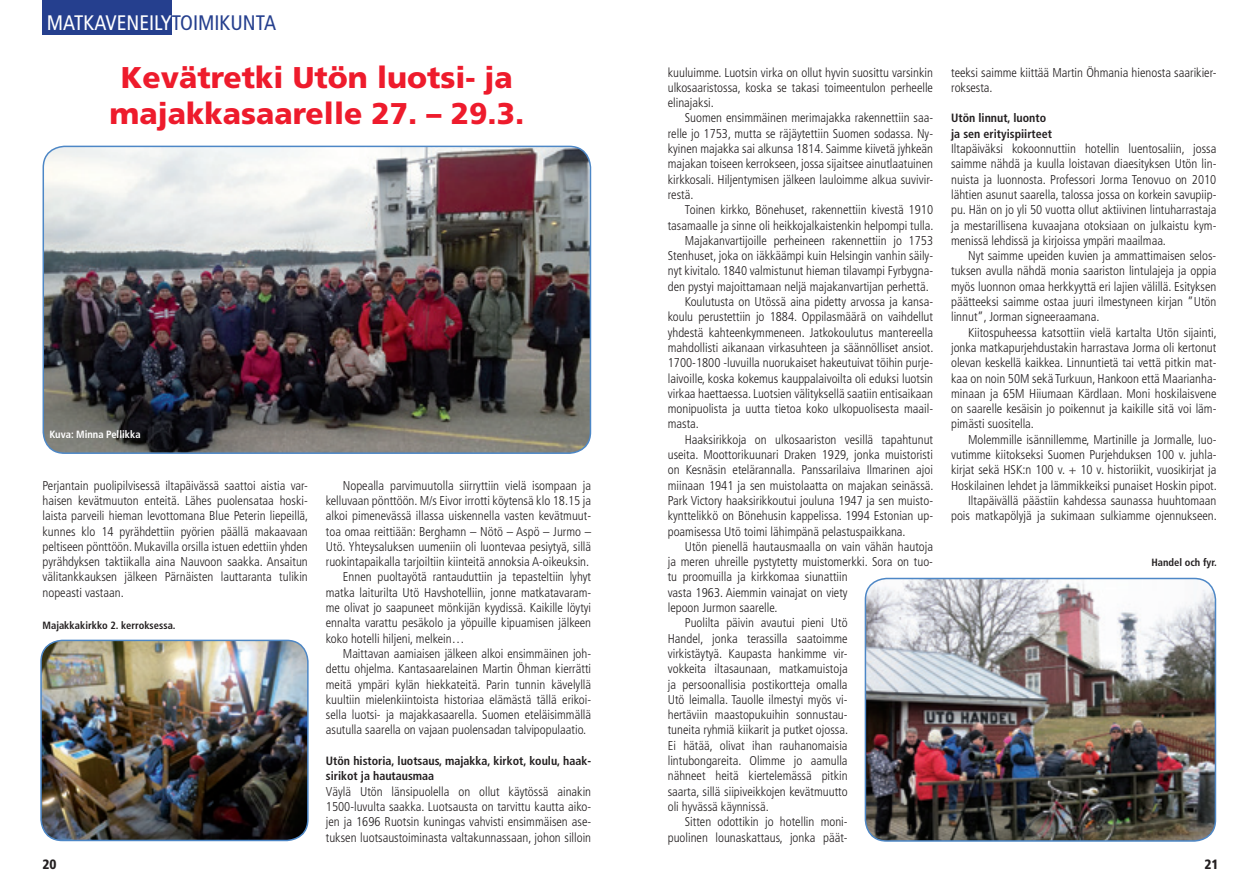
<style>
.page{position:relative;width:1259px;height:893px;background:#fff}
.page>*{position:absolute;margin:0;border:0;box-sizing:border-box;transform-origin:0 0}
.t1{font:900 30px/36px "Frutiger";color:#ee1b2c;text-align:center}
.t2{font:condensed 21px "Frutiger";color:#fff}
.t3{font:900 condensed 13.5px "Frutiger";color:#231f20}
.t4{font:300 condensed 12.75px/15.3px "Frutiger";color:#231f20;text-align:justify}
.t5{font:700 condensed 12px/15.3px "Frutiger";color:#231f20}
.t6{font:700 condensed 10.5px "Frutiger";color:#231f20}
.t7{font:700 condensed 10.5px "Frutiger";color:#fff}
.s1{color:#253f8e}
</style>
<div class="page">
<img style="left:43px;top:146px;width:547px;height:307px">
<div style="left:43px;top:146px;width:548px;height:308px;border:2px solid #4d87c6;border-radius:21px"></div>
<img style="left:867px;top:578px;width:348px;height:261px">
<div style="left:864px;top:578px;width:352px;height:264px;border:2px solid #4d87c6;border-radius:21px"></div>
<img style="left:41px;top:640px;width:266px;height:200px">
<div style="left:40px;top:640px;width:269px;height:201px;border:2px solid #4d87c6;border-radius:21px"></div>
<div style="left:43px;top:0;width:129px;height:34px;background:#253f8e"></div>
<h2 class="t2" style="left:47px;top:11px;width:231px">MATKAVENEILY<span class="s1">TOIMIKUNTA</span></h2>
<h1 class="t1" style="left:109px;top:59px;width:416px">Kevätretki Utön luotsi- ja majakkasaarelle 27. – 29.3.</h1>
<p class="t7" style="left:50px;top:428px;width:93px">Kuva: Minna Pellikka</p>
<p class="t4" style="left:43px;top:478px;width:267px">Perjantain puolipilvisessä iltapäivässä saattoi aistia var&shy;haisen kevätmuuton enteitä. Lähes puolensataa hoski&shy;laista parveili hieman levottomana Blue Peterin liepeillä, kunnes klo 14 pyrähdettiin pyörien päällä makaavaan peltiseen pönttöön. Mukavilla orsilla istuen edettiin yhden pyrähdyksen taktiikalla aina Nauvoon saakka. Ansaitun välitankkauksen jälkeen Pärnäisten lauttaranta tulikin nopeasti vastaan.</p>
<p class="t4" style="left:343px;top:478px;width:250px">Nopealla parvimuutolla siirryttiin vielä isompaan ja</p>
<p class="t4" style="left:326px;top:493px;width:267px">kelluvaan pönttöön. M/s Eivor irrotti köytensä klo 18.15 ja</p>
<p class="t4" style="left:326px;top:508px;width:267px">alkoi pimenevässä illassa uiskennella vasten kevätmuut-</p>
<p class="t4" style="left:326px;top:524px;width:267px">toa omaa reittiään: Berghamn – Nötö – Aspö – Jurmo –</p>
<p class="t4" style="left:326px;top:539px;width:267px">Utö. Yhteysaluksen uumeniin oli luontevaa pesiytyä, sillä</p>
<p class="t4" style="left:326px;top:554px;width:265px">ruokintapaikalla tarjoiltiin kiinteitä annoksia A-oikeuksin.</p>
<p class="t4" style="left:343px;top:570px;width:250px">Ennen puoltayötä rantauduttiin ja tepasteltiin lyhyt</p>
<p class="t4" style="left:326px;top:585px;width:267px">matka laiturilta Utö Havshotelliin, jonne matkatavaram-</p>
<p class="t4" style="left:326px;top:600px;width:267px">me olivat jo saapuneet mönkijän kyydissä. Kaikille löytyi</p>
<p class="t4" style="left:326px;top:615px;width:267px">ennalta varattu pesäkolo ja yöpuille kipuamisen jälkeen</p>
<p class="t4" style="left:326px;top:631px;width:140px">koko hotelli hiljeni, melkein…</p>
<p class="t4" style="left:343px;top:646px;width:250px">Maittavan aamiaisen jälkeen alkoi ensimmäinen joh-</p>
<p class="t4" style="left:326px;top:661px;width:267px">dettu ohjelma. Kantasaarelainen Martin Öhman kierrätti</p>
<p class="t4" style="left:326px;top:677px;width:267px">meitä ympäri kylän hiekkateitä. Parin tunnin kävelyllä</p>
<p class="t4" style="left:326px;top:692px;width:267px">kuultiin mielenkiintoista historiaa elämästä tällä erikoi-</p>
<p class="t4" style="left:326px;top:707px;width:267px">sella luotsi- ja majakkasaarella. Suomen eteläisimmällä</p>
<p class="t4" style="left:326px;top:723px;width:262px">asutulla saarella on vajaan puolensadan talvipopulaatio.</p>
<p class="t5" style="left:326px;top:753px;width:267px">Utön historia, luotsaus, majakka, kirkot, koulu, haak&shy;sirikot ja hautausmaa</p>
<p class="t4" style="left:326px;top:784px;width:267px">Väylä Utön länsipuolella on ollut käytössä ainakin 1500-luvulta saakka. Luotsausta on tarvittu kautta aiko&shy;jen ja 1696 Ruotsin kuningas vahvisti ensimmäisen ase&shy;tuksen luotsaustoiminasta valtakunnassaan, johon silloin</p>
<p class="t6" style="left:43px;top:619px;width:135px">Majakkakirkko 2. kerroksessa.</p>
<p class="t3" style="left:43px;top:856px;width:16px">20</p>
<p class="t4" style="left:668px;top:65px;width:267px">kuuluimme. Luotsin virka on ollut hyvin suosittu varsinkin ulkosaaristossa, koska se takasi toimeentulon perheelle elinajaksi.</p>
<p class="t4" style="left:668px;top:111px;width:267px;text-indent:17px">Suomen ensimmäinen merimajakka rakennettiin saa&shy;relle jo 1753, mutta se räjäytettiin Suomen sodassa. Ny&shy;kyinen majakka sai alkunsa 1814. Saimme kiivetä jyhkeän majakan toiseen kerrokseen, jossa sijaitsee ainutlaatuinen kirkkosali. Hiljentymisen jälkeen lauloimme alkua suvivir&shy;restä.</p>
<p class="t4" style="left:685px;top:202px;width:250px">Toinen kirkko, Bönehuset, rakennettiin kivestä 1910</p>
<p class="t4" style="left:668px;top:218px;width:267px">tasamaalle ja sinne oli heikkojalkaistenkin helpompi tulla.</p>
<p class="t4" style="left:685px;top:233px;width:250px">Majakanvartijoille perheineen rakennettiin jo 1753</p>
<p class="t4" style="left:668px;top:248px;width:267px">Stenhuset, joka on iäkkäämpi kuin Helsingin vanhin säily-</p>
<p class="t4" style="left:668px;top:264px;width:267px">nyt kivitalo. 1840 valmistunut hieman tilavampi Fyrbygna-</p>
<p class="t4" style="left:668px;top:279px;width:262px">den pystyi majoittamaan neljä majakanvartijan perhettä.</p>
<p class="t4" style="left:685px;top:294px;width:250px">Koulutusta on Utössä aina pidetty arvossa ja kansa-</p>
<p class="t4" style="left:668px;top:309px;width:267px">koulu perustettiin jo 1884. Oppilasmäärä on vaihdellut</p>
<p class="t4" style="left:668px;top:325px;width:267px">yhdestä kahteenkymmeneen. Jatkokoulutus mantereella</p>
<p class="t4" style="left:668px;top:340px;width:267px">mahdollisti aikanaan virkasuhteen ja säännölliset ansiot.</p>
<p class="t4" style="left:668px;top:355px;width:267px">1700-1800 -luvuilla nuorukaiset hakeutuivat töihin purje-</p>
<p class="t4" style="left:668px;top:371px;width:267px">laivoille, koska kokemus kauppalaivoilta oli eduksi luotsin</p>
<p class="t4" style="left:668px;top:386px;width:267px">virkaa haettaessa. Luotsien välityksellä saatiin entisaikaan</p>
<p class="t4" style="left:668px;top:401px;width:267px">monipuolista ja uutta tietoa koko ulkopuolisesta maail-</p>
<p class="t4" style="left:668px;top:417px;width:33px">masta.</p>
<p class="t4" style="left:685px;top:432px;width:250px">Haaksirikkoja on ulkosaariston vesillä tapahtunut</p>
<p class="t4" style="left:668px;top:447px;width:267px">useita. Moottorikuunari Draken 1929, jonka muistoristi</p>
<p class="t4" style="left:668px;top:462px;width:267px">on Kesnäsin etelärannalla. Panssarilaiva Ilmarinen ajoi</p>
<p class="t4" style="left:668px;top:478px;width:267px">miinaan 1941 ja sen muistolaatta on majakan seinässä.</p>
<p class="t4" style="left:668px;top:493px;width:267px">Park Victory haaksirikkoutui jouluna 1947 ja sen muisto-</p>
<p class="t4" style="left:668px;top:508px;width:267px">kynttelikkö on Bönehusin kappelissa. 1994 Estonian up-</p>
<p class="t4" style="left:668px;top:524px;width:239px">poamisessa Utö toimi lähimpänä pelastuspaikkana.</p>
<p class="t4" style="left:685px;top:539px;width:250px">Utön pienellä hautausmaalla on vain vähän hautoja</p>
<p class="t4" style="left:668px;top:554px;width:267px">ja meren uhreille pystytetty muistomerkki. Sora on tuo-</p>
<p class="t4" style="left:668px;top:570px;width:181px">tu proomuilla ja kirkkomaa siunattiin</p>
<p class="t4" style="left:668px;top:585px;width:181px">vasta 1963. Aiemmin vainajat on viety</p>
<p class="t4" style="left:668px;top:600px;width:111px">lepoon Jurmon saarelle.</p>
<p class="t4" style="left:685px;top:615px;width:164px">Puolilta päivin avautui pieni Utö</p>
<p class="t4" style="left:668px;top:631px;width:181px">Handel, jonka terassilla saatoimme</p>
<p class="t4" style="left:668px;top:646px;width:181px">virkistäytyä. Kaupasta hankimme vir-</p>
<p class="t4" style="left:668px;top:661px;width:181px">vokkeita iltasaunaan, matkamuistoja</p>
<p class="t4" style="left:668px;top:677px;width:181px">ja persoonallisia postikortteja omalla</p>
<p class="t4" style="left:668px;top:692px;width:181px">Utö leimalla. Tauolle ilmestyi myös vi-</p>
<p class="t4" style="left:668px;top:707px;width:181px">hertäviin maastopukuihin sonnustau-</p>
<p class="t4" style="left:668px;top:723px;width:182px">tuneita ryhmiä kiikarit ja putket ojossa.</p>
<p class="t4" style="left:668px;top:738px;width:181px">Ei hätää, olivat ihan rauhanomaisia</p>
<p class="t4" style="left:668px;top:753px;width:181px">lintubongareita. Olimme jo aamulla</p>
<p class="t4" style="left:668px;top:768px;width:181px">nähneet heitä kiertelemässä pitkin</p>
<p class="t4" style="left:668px;top:784px;width:181px">saarta, sillä siipiveikkojen kevätmuutto</p>
<p class="t4" style="left:668px;top:799px;width:103px">oli hyvässä käynnissä.</p>
<p class="t4" style="left:685px;top:814px;width:164px">Sitten odottikin jo hotellin moni-</p>
<p class="t4" style="left:668px;top:830px;width:181px">puolinen lounaskattaus, jonka päät-</p>
<p class="t4" style="left:951px;top:65px;width:267px">teeksi saimme kiittää Martin Öhmania hienosta saarikier&shy;roksesta.</p>
<p class="t5" style="left:951px;top:111px;width:102px">Utön linnut, luonto ja sen erityispiirteet</p>
<p class="t4" style="left:951px;top:141px;width:267px">Iltapäiväksi kokoonnuttiin hotellin luentosaliin, jossa saimme nähdä ja kuulla loistavan diaesityksen Utön lin&shy;nuista ja luonnosta. Professori Jorma Tenovuo on 2010 lähtien asunut saarella, talossa jossa on korkein savupiip&shy;pu. Hän on jo yli 50 vuotta ollut aktiivinen lintuharrastaja ja mestarillisena kuvaajana otoksiaan on julkaistu kym&shy;menissä lehdissä ja kirjoissa ympäri maailmaa.</p>
<p class="t4" style="left:951px;top:248px;width:267px;text-indent:17px">Nyt saimme upeiden kuvien ja ammattimaisen selos&shy;tuksen avulla nähdä monia saariston lintulajeja ja oppia myös luonnon omaa herkkyyttä eri lajien välillä. Esityksen päätteeksi saimme ostaa juuri ilmestyneen kirjan ”Utön linnut”, Jorman signeeraamana.</p>
<p class="t4" style="left:951px;top:325px;width:267px;text-indent:17px">Kiitospuheessa katsottiin vielä kartalta Utön sijainti, jonka matkapurjehdustakin harrastava Jorma oli kertonut olevan keskellä kaikkea. Linnuntietä tai vettä pitkin mat&shy;kaa on noin 50M sekä Turkuun, Hankoon että Maarianha&shy;minaan ja 65M Hiiumaan Kärdlaan. Moni hoskilaisvene on saarelle kesäisin jo poikennut ja kaikille sitä voi läm&shy;pimästi suositella.</p>
<p class="t4" style="left:951px;top:432px;width:267px;text-align:right">Molemmille isännillemme, Martinille ja Jormalle, luo&shy;vutimme kiitokseksi Suomen Purjehduksen 100 v. juhla&shy;kirjat sekä HSK:n 100 v. + 10 v. historiikit, vuosikirjat ja Hoskilainen lehdet ja lämmikkeiksi punaiset Hoskin pipot.<br>Iltapäivällä päästiin kahdessa saunassa huuhtomaan pois matkapölyjä ja sukimaan sulkiamme ojennukseen.</p>
<p class="t6" style="left:1151px;top:556px;width:67px">Handel och fyr.</p>
<p class="t3" style="left:1204px;top:856px;width:16px">21</p>
</div>
